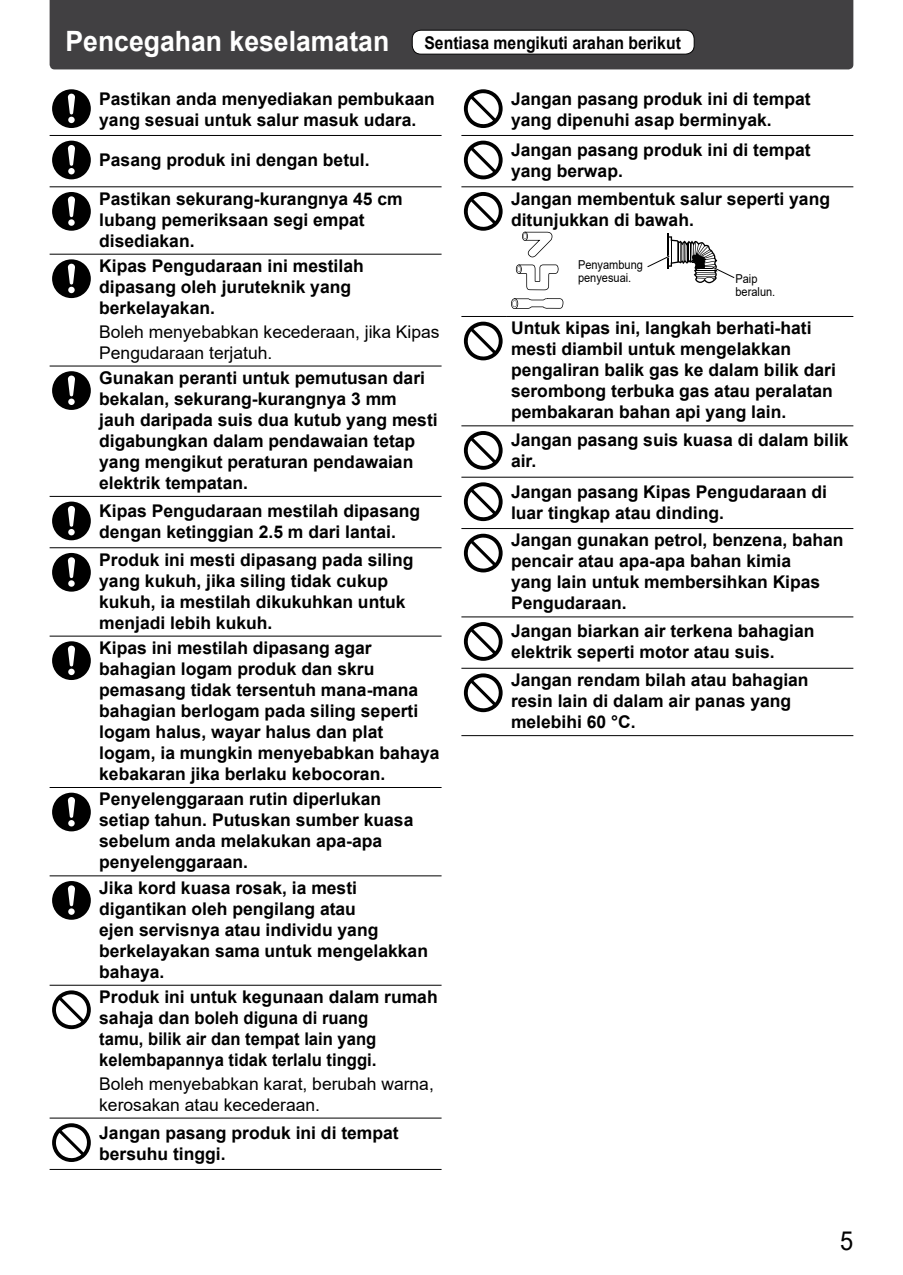
<style>
.page{position:relative;width:903px;height:1275px;background:#fff}
.page>*{position:absolute;margin:0;border:0;box-sizing:border-box;transform-origin:0 0}
.t1{font:700 28px "Arial";color:#fff;scale:.95 1}
.t2{font:26.25px "Arial";color:#000;scale:.9 1}
.t3{font:700 17.5px/21px "Arial";color:#000}
.t4{font:17.5px/21px "Arial";color:#000}
.t5{font:700 17.5px "Arial";color:#000;scale:.9 1}
.t6{font:12.25px/12.6px "Arial";color:#000;scale:.9 1}
</style>
<div class="page">
<div style="left:50px;top:0;width:803px;height:69px;background:#414042"></div>
<hr style="left:50px;top:135px;width:391px;height:1px;background:#000">
<svg style="left:52px;top:89px;width:39px;height:39px"></svg>
<hr style="left:50px;top:187px;width:391px;height:1px;background:#000">
<svg style="left:52px;top:141px;width:39px;height:38px"></svg>
<hr style="left:50px;top:254px;width:391px;height:1px;background:#000">
<svg style="left:52px;top:192px;width:39px;height:39px"></svg>
<hr style="left:50px;top:366px;width:391px;height:1px;background:#000">
<svg style="left:52px;top:259px;width:39px;height:39px"></svg>
<hr style="left:50px;top:496px;width:391px;height:1px;background:#000">
<svg style="left:52px;top:371px;width:39px;height:39px"></svg>
<hr style="left:50px;top:547px;width:391px;height:1px;background:#000">
<svg style="left:52px;top:502px;width:39px;height:38px"></svg>
<hr style="left:50px;top:636px;width:391px;height:1px;background:#000">
<svg style="left:52px;top:553px;width:39px;height:39px"></svg>
<hr style="left:50px;top:787px;width:391px;height:1px;background:#000">
<svg style="left:52px;top:641px;width:39px;height:39px"></svg>
<hr style="left:50px;top:875px;width:391px;height:1px;background:#000">
<svg style="left:52px;top:793px;width:39px;height:38px"></svg>
<hr style="left:50px;top:985px;width:391px;height:1px;background:#000">
<svg style="left:52px;top:881px;width:39px;height:39px"></svg>
<hr style="left:50px;top:1118px;width:391px;height:1px;background:#000">
<svg style="left:52px;top:990px;width:39px;height:39px"></svg>
<hr style="left:50px;top:1169px;width:391px;height:1px;background:#000">
<svg style="left:52px;top:1123px;width:39px;height:39px"></svg>
<div style="left:412px;top:30px;width:282px;height:24px;background:#fff;border-radius:9px"></div>
<div style="left:412px;top:30px;width:282px;height:25px;border:1px solid #000;border-radius:9px"></div>
<hr style="left:461px;top:135px;width:392px;height:1px;background:#000">
<svg style="left:464px;top:89px;width:39px;height:39px"></svg>
<hr style="left:461px;top:187px;width:392px;height:1px;background:#000">
<svg style="left:464px;top:141px;width:39px;height:38px"></svg>
<hr style="left:506px;top:316px;width:347px;height:1px;background:#000">
<hr style="left:461px;top:316px;width:45px;height:1px;background:#000">
<svg style="left:464px;top:192px;width:39px;height:39px"></svg>
<svg style="left:511px;top:298px;width:52px;height:11px"></svg>
<svg style="left:522px;top:232px;width:30px;height:25px"></svg>
<svg style="left:516px;top:264px;width:42px;height:26px"></svg>
<hr style="left:667px;top:234px;width:2px;height:35px;background:#000">
<svg style="left:647px;top:236px;width:88px;height:47px"></svg>
<hr style="left:461px;top:426px;width:392px;height:1px;background:#000">
<svg style="left:464px;top:322px;width:39px;height:38px"></svg>
<hr style="left:461px;top:477px;width:392px;height:1px;background:#000">
<svg style="left:464px;top:431px;width:39px;height:39px"></svg>
<hr style="left:461px;top:528px;width:392px;height:1px;background:#000">
<svg style="left:464px;top:482px;width:39px;height:39px"></svg>
<hr style="left:461px;top:617px;width:392px;height:1px;background:#000">
<svg style="left:464px;top:534px;width:39px;height:38px"></svg>
<hr style="left:461px;top:668px;width:392px;height:1px;background:#000">
<svg style="left:464px;top:622px;width:39px;height:39px"></svg>
<hr style="left:461px;top:735px;width:392px;height:1px;background:#000">
<svg style="left:464px;top:673px;width:39px;height:39px"></svg>
<h1 class="t1" style="left:65px;top:26px;width:342px">Pencegahan keselamatan</h1>
<p class="t5" style="left:424px;top:33px;width:286px">Sentiasa mengikuti arahan berikut</p>
<p class="t3" style="left:511px;top:88px;width:301px">Jangan pasang produk ini di tempat yang dipenuhi asap berminyak.</p>
<p class="t3" style="left:511px;top:139px;width:301px">Jangan pasang produk ini di tempat yang berwap.</p>
<p class="t3" style="left:511px;top:188px;width:320px">Jangan membentuk salur seperti yang ditunjukkan di bawah.</p>
<p class="t6" style="left:578px;top:259px;width:74px">Penyambung penyesuai.</p>
<p class="t3" style="left:99px;top:88px;width:337px">Pastikan anda menyediakan pembukaan yang sesuai untuk salur masuk udara.</p>
<p class="t3" style="left:99px;top:141px;width:305px;line-height:38.3px">Pasang produk ini dengan betul.<br>Pastikan sekurang-kurangnya 45 cm</p>
<p class="t3" style="left:99px;top:209px;width:267px">lubang pemeriksaan segi empat disediakan.</p>
<p class="t3" style="left:99px;top:256px;width:266px">Kipas Pengudaraan ini mestilah dipasang oleh juruteknik yang berkelayakan.</p>
<p class="t4" style="left:99px;top:321px;width:342px">Boleh menyebabkan kecederaan, jika Kipas<br>Pengudaraan terjatuh.</p>
<p class="t3" style="left:99px;top:367px;width:340px">Gunakan peranti untuk pemutusan dari bekalan, sekurang-kurangnya 3 mm<br>jauh daripada suis dua kutub yang mesti digabungkan dalam pendawaian tetap yang mengikut peraturan pendawaian elektrik tempatan.</p>
<p class="t3" style="left:99px;top:500px;width:322px">Kipas Pengudaraan mestilah dipasang dengan ketinggian 2.5 m dari lantai.</p>
<p class="t3" style="left:99px;top:549px;width:316px">Produk ini mesti dipasang pada siling yang kukuh, jika siling tidak cukup kukuh, ia mestilah dikukuhkan untuk menjadi lebih kukuh.</p>
<p class="t3" style="left:99px;top:637px;width:342px">Kipas ini mestilah dipasang agar bahagian logam produk dan skru pemasang tidak tersentuh mana-mana bahagian berlogam pada siling seperti logam halus, wayar halus dan plat logam, ia mungkin menyebabkan bahaya kebakaran jika berlaku kebocoran.</p>
<p class="t3" style="left:99px;top:789px;width:316px">Penyelenggaraan rutin diperlukan setiap tahun. Putuskan sumber kuasa sebelum anda melakukan apa-apa penyelenggaraan.</p>
<p class="t3" style="left:99px;top:877px;width:330px">Jika kord kuasa rosak, ia mesti digantikan oleh pengilang atau<br>ejen servisnya atau individu yang berkelayakan sama untuk mengelakkan bahaya.</p>
<p class="t3" style="left:99px;top:986px;width:340px">Produk ini untuk kegunaan dalam rumah sahaja dan boleh diguna di ruang<br>tamu, bilik air dan tempat lain yang kelembapannya tidak terlalu tinggi.</p>
<p class="t4" style="left:99px;top:1073px;width:336px">Boleh menyebabkan karat, berubah warna, kerosakan atau kecederaan.</p>
<p class="t3" style="left:99px;top:1122px;width:301px">Jangan pasang produk ini di tempat bersuhu tinggi.</p>
<p class="t6" style="left:735px;top:273px;width:46px">Paip beralun.</p>
<p class="t3" style="left:511px;top:318px;width:326px">Untuk kipas ini, langkah berhati-hati mesti diambil untuk mengelakkan pengaliran balik gas ke dalam bilik dari serombong terbuka gas atau peralatan pembakaran bahan api yang lain.</p>
<p class="t3" style="left:511px;top:430px;width:339px">Jangan pasang suis kuasa di dalam bilik air.</p>
<p class="t3" style="left:511px;top:481px;width:318px">Jangan pasang Kipas Pengudaraan di luar tingkap atau dinding.</p>
<p class="t3" style="left:511px;top:530px;width:334px">Jangan gunakan petrol, benzena, bahan pencair atau apa-apa bahan kimia<br>yang lain untuk membersihkan Kipas<br>Pengudaraan.</p>
<p class="t3" style="left:511px;top:621px;width:305px">Jangan biarkan air terkena bahagian elektrik seperti motor atau suis.</p>
<p class="t3" style="left:511px;top:670px;width:299px">Jangan rendam bilah atau bahagian resin lain di dalam air panas yang melebihi 60 °C.</p>
<h2 class="t2" style="left:840px;top:1226px;width:16px">5</h2>
</div>
